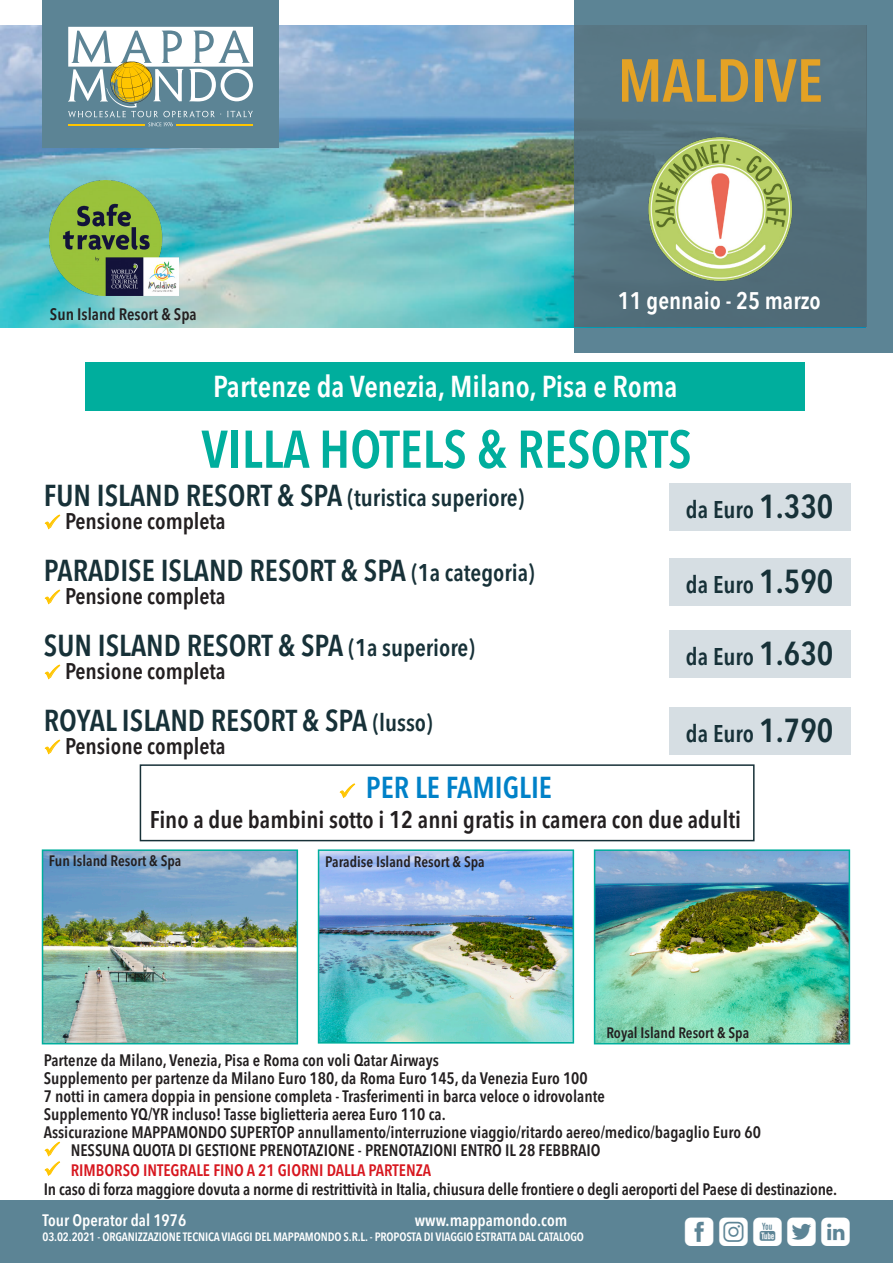
<style>
.page{position:relative;width:893px;height:1263px;background:#fff}
.page>*{position:absolute;margin:0;border:0;box-sizing:border-box;transform-origin:0 0}
.t1{font:600 condensed 60px "Avenir Next LT Pro";color:#e4a225}
.t2{font:600 condensed 52.5px "Avenir Next LT Pro";color:#00ae9d}
.t3{font:36px "Mappamondoutil";letter-spacing:.125em;color:#fff}
.t4{font:600 condensed 30px "Avenir Next LT Pro";color:#173138}
.t5{font:600 condensed 30px "Avenir Next LT Pro";color:#fff}
.t6{font:600 condensed 30px "Avenir Next LT Pro";color:#0081c8}
.t7{font:600 condensed 24px "Avenir Next LT Pro";color:#173138}
.t8{font:600 condensed 24px "Avenir Next LT Pro";color:#231f20}
.t9{font:600 24px "Avenir Next Condensed";color:#fff}
.t10{font:600 condensed 22.5px "Avenir Next LT Pro";color:#231f20}
.t11{font:600 condensed 16.5px "Avenir Next LT Pro";color:#231f20}
.t12{font:600 condensed 16.5px "Avenir Next LT Pro";color:#d7171f}
.t13{font:600 condensed 16.5px "Avenir Next LT Pro";color:#fff}
.t14{font:600 condensed 15px "Avenir Next LT Pro";color:#231f20}
.t15{font:600 condensed 12px "Avenir Next LT Pro";letter-spacing:-.01em;color:#fff}
.s1{font-size:30px}
.s2{font-size:24px}
.s3{font-size:33px}
</style>
<div class="page">
<div style="left:0;top:1200px;width:893px;height:63px;background:#5c8495"></div>
<div style="left:574px;top:0;width:319px;height:353px;background:#5c8495"></div>
<img style="left:0;top:26px;width:574px;height:301px">
<div style="left:43px;top:0;width:236px;height:148px;background:#5c8495"></div>
<svg style="left:68px;top:27px;width:185px;height:99px"></svg>
<div style="left:574px;top:26px;width:293px;height:301px;background:#587682"></div>
<img style="left:648px;top:135px;width:146px;height:148px">
<img style="left:49px;top:181px;width:130px;height:114px">
<div style="left:86px;top:362px;width:719px;height:49px;background:#00ae9d"></div>
<div style="left:140px;top:764px;width:615px;height:77px;border:2px solid #173138"></div>
<div style="left:669px;top:706px;width:181px;height:48px;background:#d6dee3"></div>
<div style="left:669px;top:630px;width:181px;height:48px;background:#d6dee3"></div>
<div style="left:669px;top:558px;width:181px;height:48px;background:#d6dee3"></div>
<div style="left:669px;top:483px;width:181px;height:47px;background:#d6dee3"></div>
<img style="left:321px;top:852px;width:250px;height:188px">
<div style="left:318px;top:849px;width:256px;height:194px;border:2px solid #00ae9d"></div>
<img style="left:597px;top:852px;width:250px;height:189px">
<div style="left:594px;top:849px;width:256px;height:195px;border:2px solid #00ae9d"></div>
<img style="left:45px;top:852px;width:250px;height:189px">
<div style="left:42px;top:849px;width:256px;height:195px;border:2px solid #00ae9d"></div>
<svg style="left:44px;top:1141px;width:17px;height:35px"></svg>
<svg style="left:339px;top:783px;width:17px;height:16px"></svg>
<svg style="left:44px;top:514px;width:17px;height:16px"></svg>
<svg style="left:44px;top:589px;width:17px;height:16px"></svg>
<svg style="left:44px;top:664px;width:17px;height:16px"></svg>
<svg style="left:44px;top:739px;width:17px;height:16px"></svg>
<p class="t1" style="left:618px;top:44px;width:207px">MALDIVE</p>
<p class="t11" style="left:50px;top:304px;width:148px">Sun Island Resort &amp; Spa</p>
<p class="t9" style="left:618px;top:279px;width:204px">11 gennaio - 25 marzo</p>
<p class="t5" style="left:213px;top:368px;width:466px">Partenze da Venezia, Milano, Pisa e Roma</p>
<p class="t2" style="left:201px;top:417px;width:492px">VILLA HOTELS &amp; RESORTS</p>
<p class="t7" style="left:44px;top:483px;width:482px"><span class="s1">FUN ISLAND RESORT &amp; SPA</span> (turistica superiore)</p>
<p class="t10" style="left:65px;top:507px;width:162px">Pensione completa</p>
<p class="t4" style="left:44px;top:553px;width:492px">PARADISE ISLAND RESORT &amp; SPA <span class="s2">(1a categoria)</span></p>
<p class="t10" style="left:65px;top:582px;width:162px">Pensione completa</p>
<p class="t4" style="left:44px;top:628px;width:432px">SUN ISLAND RESORT &amp; SPA <span class="s2">(1a superiore)</span></p>
<p class="t10" style="left:65px;top:657px;width:162px">Pensione completa</p>
<p class="t4" style="left:44px;top:703px;width:390px">ROYAL ISLAND RESORT &amp; SPA <span class="s2">(lusso)</span></p>
<p class="t10" style="left:65px;top:732px;width:162px">Pensione completa</p>
<p class="t7" style="left:686px;top:495px;width:149px">da Euro <span class="s3">1.330</span></p>
<p class="t7" style="left:686px;top:570px;width:149px">da Euro <span class="s3">1.590</span></p>
<p class="t7" style="left:686px;top:642px;width:149px">da Euro <span class="s3">1.630</span></p>
<p class="t7" style="left:686px;top:719px;width:149px">da Euro <span class="s3">1.790</span></p>
<p class="t6" style="left:366px;top:769px;width:188px">PER LE FAMIGLIE</p>
<p class="t8" style="left:150px;top:805px;width:593px">Fino a due bambini sotto i 12 anni gratis in camera con due adulti</p>
<p class="t14" style="left:49px;top:852px;width:134px">Fun Island Resort &amp; Spa</p>
<p class="t14" style="left:325px;top:852px;width:161px">Paradise Island Resort &amp; Spa</p>
<p class="t14" style="left:606px;top:1023px;width:144px">Royal Island Resort &amp; Spa</p>
<p class="t11" style="left:44px;top:1050px;width:397px">Partenze da Milano, Venezia, Pisa e Roma con voli Qatar Airways</p>
<p class="t11" style="left:44px;top:1068px;width:545px">Supplemento per partenze da Milano Euro 180, da Roma Euro 145, da Venezia Euro 100</p>
<p class="t11" style="left:44px;top:1086px;width:562px">7 notti in camera doppia in pensione completa - Trasferimenti in barca veloce o idrovolante</p>
<p class="t11" style="left:44px;top:1104px;width:403px">Supplemento YQ/YR incluso! Tasse biglietteria aerea Euro 110 ca.</p>
<p class="t11" style="left:44px;top:1122px;width:719px">Assicurazione MAPPAMONDO SUPERTOP annullamento/interruzione viaggio/ritardo aereo/medico/bagaglio Euro 60</p>
<p class="t11" style="left:71px;top:1140px;width:531px">NESSUNA QUOTA DI GESTIONE PRENOTAZIONE - PRENOTAZIONI ENTRO IL 28 FEBBRAIO</p>
<p class="t12" style="left:71px;top:1160px;width:362px">RIMBORSO INTEGRALE FINO A 21 GIORNI DALLA PARTENZA</p>
<p class="t11" style="left:44px;top:1179px;width:795px">In caso di forza maggiore dovuta a norme di restrittività in Italia, chiusura delle frontiere o degli aeroporti del Paese di destinazione.</p>
<p class="t13" style="left:43px;top:1210px;width:145px">Tour Operator dal 1976</p>
<p class="t13" style="left:415px;top:1210px;width:154px">www.mappamondo.com</p>
<p class="t15" style="left:43px;top:1229px;width:543px">03.02.2021 - ORGANIZZAZIONE TECNICA VIAGGI DEL MAPPAMONDO S.R.L. - PROPOSTA DI VIAGGIO ESTRATTA DAL CATALOGO</p>
<p class="t3" style="left:685px;top:1212px;width:167px">fiytl</p>
</div>
